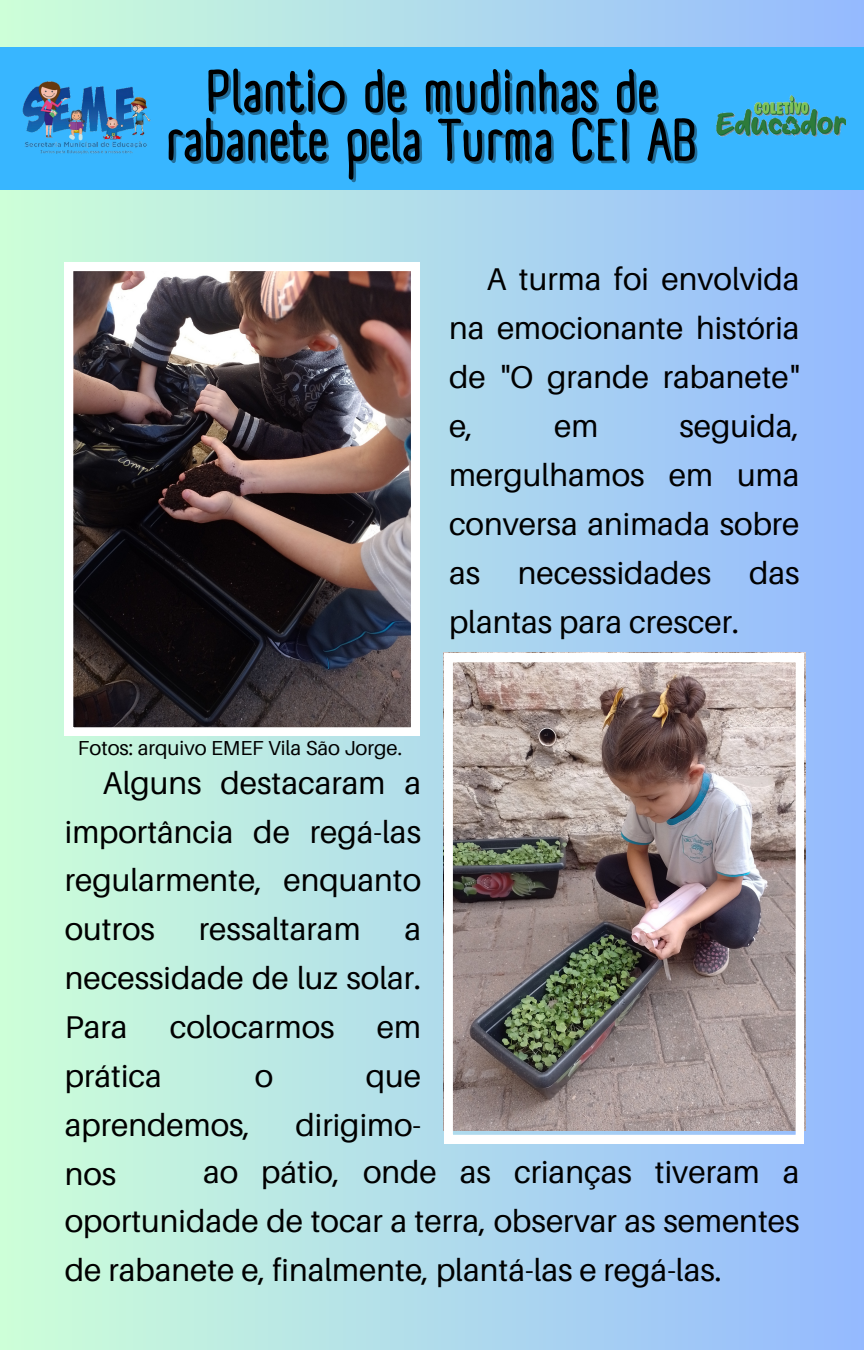
<style>
.page{position:relative;width:864px;height:1350px;background:#fff}
.page>*{position:absolute;margin:0;border:0;box-sizing:border-box;transform-origin:0 0}
.t1{font:700 58.5px/49.1px "A Day Without Sun Text";color:#000;text-align:center}
.t2{font:31.5px/49.1px "Aileron";color:#000;text-align:justify}
.t3{font:20.25px "Aileron";color:#000}
</style>
<div class="page">
<div style="left:0;top:0;width:864px;height:1350px;background:linear-gradient(to right,#cdffd8,#94b9fe)"></div>
<div style="left:0;top:47px;width:864px;height:143px;background:#38b6ff"></div>
<img style="left:716px;top:94px;width:130px;height:43px">
<img style="left:22px;top:81px;width:129px;height:73px">
<img style="left:65px;top:263px;width:354px;height:472px">
<img style="left:444px;top:654px;width:360px;height:489px">
<p class="t1" style="left:166px;top:67px;width:533px">Plantio de mudinhas de rabanete pela Turma CEI AB</p>
<p class="t2" style="left:449px;top:254px;width:352px;text-indent:37px">A turma foi envolvida na emocionante história de "O grande rabanete" e,</p>
<p class="t2" style="left:449px;top:401px;width:352px;text-indent:230px">seguida, mergulhamos em uma conversa animada sobre as necessidades das plantas para crescer.</p>
<p class="t2" style="left:554px;top:401px;width:46px">em</p>
<p class="t3" style="left:78px;top:736px;width:326px">Fotos: arquivo EMEF Vila São Jorge.</p>
<p class="t2" style="left:65px;top:757px;width:358px;text-indent:38px">Alguns destacaram a importância de regá-las regularmente, enquanto outros</p>
<p class="t2" style="left:199px;top:904px;width:163px">ressaltaram</p>
<p class="t2" style="left:65px;top:904px;width:358px;text-indent:340px">a necessidade de luz solar.<br>Para</p>
<p class="t2" style="left:170px;top:1002px;width:166px">colocarmos</p>
<p class="t2" style="left:377px;top:1002px;width:46px">em</p>
<p class="t2" style="left:65px;top:1051px;width:99px">prática</p>
<p class="t2" style="left:255px;top:1051px;width:20px">o</p>
<p class="t2" style="left:366px;top:1051px;width:57px">que</p>
<p class="t2" style="left:65px;top:1100px;width:187px">aprendemos,</p>
<p class="t2" style="left:296px;top:1100px;width:127px">dirigimo-</p>
<p class="t2" style="left:65px;top:1149px;width:53px">nos</p>
<p class="t2" style="left:65px;top:1147px;width:736px;text-indent:138px">ao pátio, onde as crianças tiveram a oportunidade de tocar a terra, observar as sementes de rabanete e, finalmente, plantá-las e regá-las.</p>
</div>
